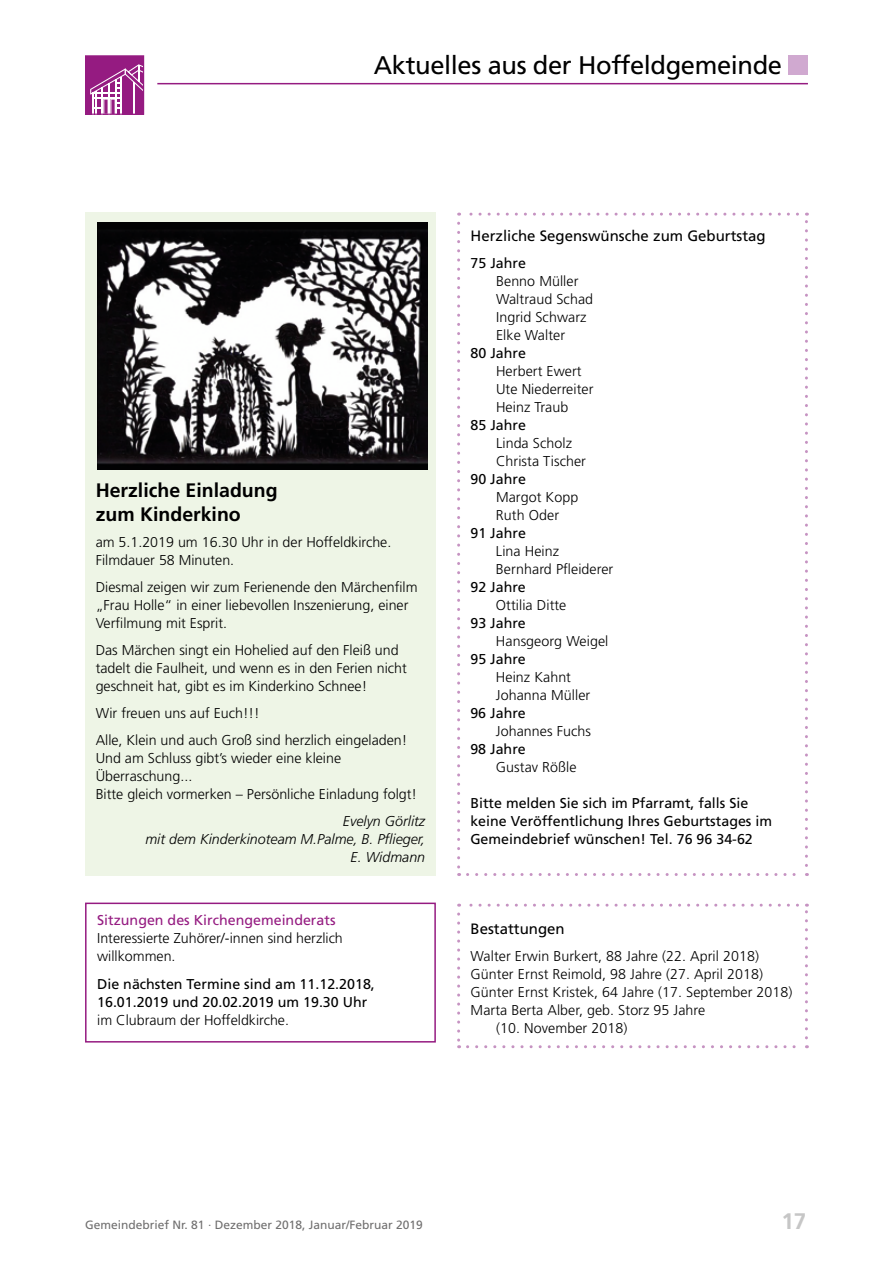
<style>
.page{position:relative;width:893px;height:1263px;background:#fff}
.page>*{position:absolute;margin:0;border:0;box-sizing:border-box;transform-origin:0 0}
.t1{font:25.5px "Frutiger LT";letter-spacing:-.015em;color:#000}
.t2{font:700 22.5px "Frutiger LT";color:#c6c6c6}
.t3{font:700 19.5px/23.4px "Frutiger LT";color:#000}
.t4{font:15px "Frutiger LT";color:#000}
.t5{font:300 14.25px/18px "Frutiger LT";color:#000}
.t6{font:14.25px/18px "Frutiger LT";color:#000}
.t7{font:italic 300 14.25px/18px "Frutiger LT";color:#000;text-align:right}
.t8{font:14.25px "Frutiger LT";color:#951b81}
.t9{font:12px "Frutiger LT";color:#706f6f}
</style>
<div class="page">
<hr style="left:157px;top:83px;width:651px;height:1px;background:#951b81">
<div style="left:789px;top:55px;width:19px;height:19px;background:#d0a9d0"></div>
<div style="left:85px;top:56px;width:59px;height:58px;background:#951b81"></div>
<svg style="left:90px;top:64px;width:52px;height:49px"></svg>
<div style="left:85px;top:55px;width:59px;height:60px;border:1px solid #951b81"></div>
<div style="left:85px;top:902px;width:351px;height:140px;border:2px solid #951b81"></div>
<svg style="left:457px;top:223px;width:3px;height:653px"></svg>
<svg style="left:468px;top:873px;width:339px;height:3px"></svg>
<svg style="left:805px;top:213px;width:3px;height:652px"></svg>
<svg style="left:459px;top:213px;width:338px;height:3px"></svg>
<div style="left:85px;top:213px;width:351px;height:663px;background:#eef5e6"></div>
<svg style="left:457px;top:914px;width:3px;height:134px"></svg>
<svg style="left:468px;top:1045px;width:339px;height:3px"></svg>
<svg style="left:805px;top:904px;width:3px;height:134px"></svg>
<svg style="left:459px;top:904px;width:338px;height:3px"></svg>
<img style="left:98px;top:222px;width:329px;height:247px">
<h1 class="t1" style="left:374px;top:51px;width:410px">Aktuelles aus der Hoffeldgemeinde</h1>
<h3 class="t3" style="left:96px;top:479px;width:184px">Herzliche Einladung zum Kinderkino</h3>
<p class="t5" style="left:96px;top:534px;width:297px">am 5.1.2019 um 16.30 Uhr in der Hoffeldkirche.<br>Filmdauer 58 Minuten.</p>
<p class="t5" style="left:96px;top:579px;width:323px">Diesmal zeigen wir zum Ferienende den Märchenfilm „Frau Holle“ in einer liebevollen Inszenierung, einer<br>Verfilmung mit Esprit.</p>
<p class="t5" style="left:96px;top:642px;width:313px">Das Märchen singt ein Hohelied auf den Fleiß und tadelt die Faulheit, und wenn es in den Ferien nicht geschneit hat, gibt es im Kinderkino Schnee!</p>
<p class="t5" style="left:96px;top:700px;width:313px;line-height:27px">Wir freuen uns auf Euch!!!<br>Alle, Klein und auch Groß sind herzlich eingeladen!</p>
<p class="t5" style="left:96px;top:750px;width:323px">Und am Schluss gibt’s wieder eine kleine<br>Überraschung...<br>Bitte gleich vormerken – Persönliche Einladung folgt!</p>
<p class="t7" style="left:145px;top:813px;width:281px">Evelyn Görlitz<br>mit dem Kinderkinoteam M.Palme, B. Pflieger,<br>E. Widmann</p>
<p class="t8" style="left:97px;top:912px;width:240px">Sitzungen des Kirchengemeinderats</p>
<p class="t5" style="left:97px;top:930px;width:247px">Interessierte Zuhörer/-innen sind herzlich willkommen.</p>
<p class="t6" style="left:97px;top:974px;width:279px">Die nächsten Termine sind am 11.12.2018,<br>16.01.2019 und 20.02.2019 um 19.30 Uhr</p>
<p class="t5" style="left:97px;top:1011px;width:193px">im Clubraum der Hoffeldkirche.</p>
<p class="t4" style="left:471px;top:227px;width:297px">Herzliche Segenswünsche zum Geburtstag</p>
<p class="t6" style="left:471px;top:254px;width:57px">75 Jahre</p>
<p class="t5" style="left:496px;top:273px;width:99px">Benno Müller<br>Waltraud Schad<br>Ingrid Schwarz<br>Elke Walter</p>
<p class="t6" style="left:471px;top:344px;width:57px">80 Jahre</p>
<p class="t5" style="left:496px;top:363px;width:99px">Herbert Ewert<br>Ute Niederreiter<br>Heinz Traub</p>
<p class="t6" style="left:470px;top:416px;width:57px">85 Jahre</p>
<p class="t5" style="left:496px;top:435px;width:92px">Linda Scholz<br>Christa Tischer</p>
<p class="t6" style="left:470px;top:470px;width:57px">90 Jahre</p>
<p class="t5" style="left:496px;top:489px;width:84px">Margot Kopp<br>Ruth Oder</p>
<p class="t6" style="left:470px;top:524px;width:57px">91 Jahre</p>
<p class="t5" style="left:496px;top:543px;width:119px">Lina Heinz<br>Bernhard Pfleiderer</p>
<p class="t6" style="left:470px;top:578px;width:57px">92 Jahre</p>
<p class="t5" style="left:496px;top:597px;width:72px">Ottilia Ditte</p>
<p class="t6" style="left:470px;top:614px;width:57px">93 Jahre</p>
<p class="t5" style="left:496px;top:633px;width:114px">Hansgeorg Weigel</p>
<p class="t6" style="left:470px;top:650px;width:57px">95 Jahre</p>
<p class="t5" style="left:496px;top:669px;width:96px">Heinz Kahnt<br>Johanna Müller</p>
<p class="t6" style="left:470px;top:704px;width:57px">96 Jahre</p>
<p class="t5" style="left:496px;top:723px;width:97px">Johannes Fuchs</p>
<p class="t6" style="left:470px;top:740px;width:57px">98 Jahre</p>
<p class="t5" style="left:496px;top:759px;width:82px">Gustav Rößle</p>
<p class="t6" style="left:470px;top:794px;width:303px">Bitte melden Sie sich im Pfarramt, falls Sie keine Veröffentlichung Ihres Geburtstages im<br>Gemeindebrief wünschen! Tel. 76 96 34-62</p>
<p class="t4" style="left:471px;top:920px;width:96px">Bestattungen</p>
<p class="t5" style="left:471px;top:948px;width:290px">Walter Erwin Burkert, 88 Jahre (22. April 2018)</p>
<p class="t5" style="left:471px;top:966px;width:294px">Günter Ernst Reimold, 98 Jahre (27. April 2018)</p>
<p class="t5" style="left:471px;top:984px;width:323px">Günter Ernst Kristek, 64 Jahre (17. September 2018)</p>
<p class="t5" style="left:471px;top:1002px;width:236px">Marta Berta Alber, geb. Storz 95 Jahre</p>
<p class="t5" style="left:496px;top:1020px;width:133px">(10. November 2018)</p>
<p class="t9" style="left:85px;top:1218px;width:339px">Gemeindebrief Nr. 81 · Dezember 2018, Januar/Februar 2019</p>
<h2 class="t2" style="left:781px;top:1208px;width:27px">17</h2>
</div>
